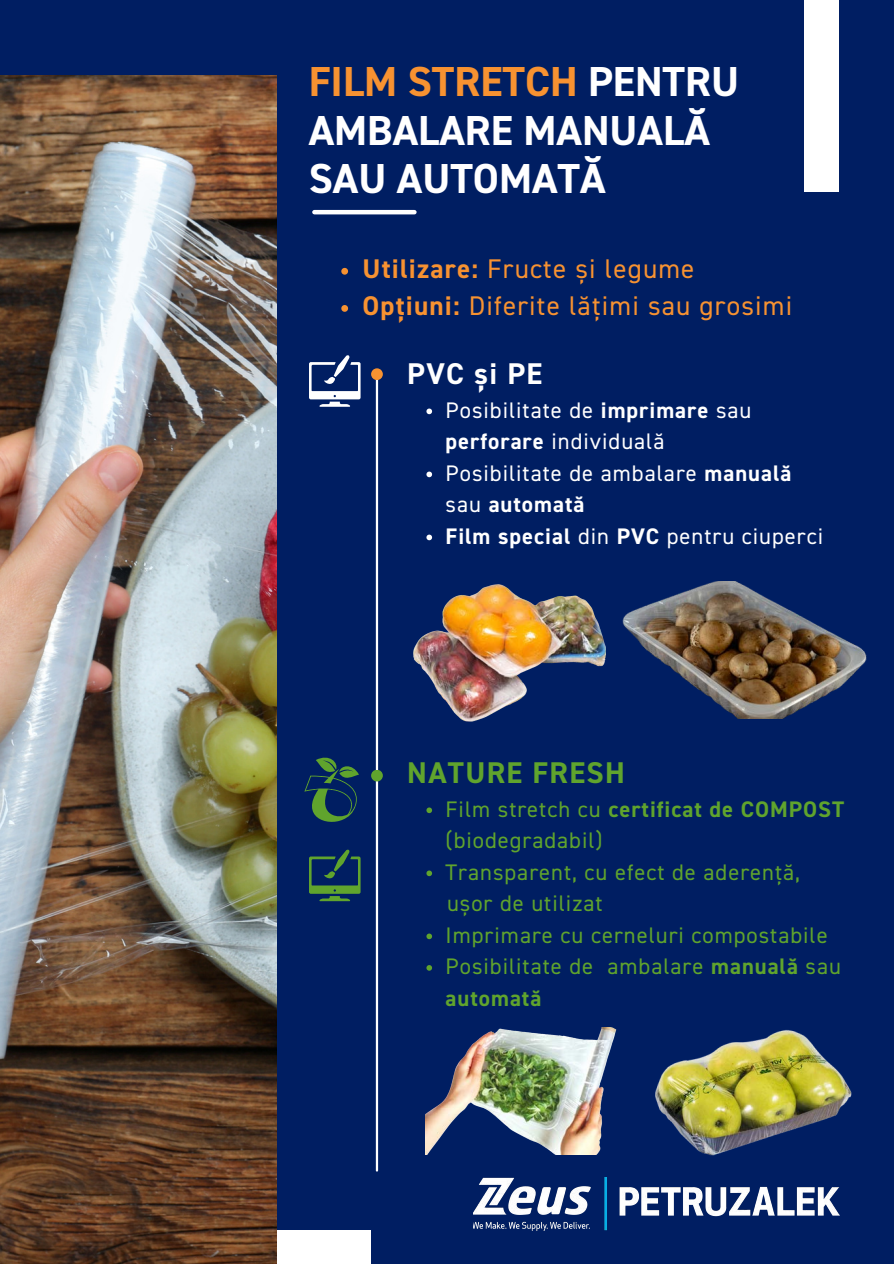
<style>
.page{position:relative;width:894px;height:1264px;background:#fff}
.page>*{position:absolute;margin:0;border:0;box-sizing:border-box;transform-origin:0 0}
.t1{font:700 42px/48.3px "DIN2014";color:#fff}
.t2{font:700 30px "DIN2014";letter-spacing:.045em;color:#60a42d}
.t3{font:700 30px "DIN2014";letter-spacing:.045em;color:#fff}
.t4{font:27px "DIN2014";letter-spacing:.045em;color:#f79231}
.t5{font:22.5px/31.5px "DIN2014";letter-spacing:.045em;color:#60a42d}
.t6{font:22.5px/31.5px "DIN2014";letter-spacing:.045em;color:#fff}
.s1{color:#f79231}
.s2{font-weight:700}
</style>
<div class="page">
<div style="left:0;top:0;width:893px;height:1263px;background:#001e62"></div>
<hr style="left:314px;top:210px;width:100px;height:4px;background:#fff">
<hr style="left:376px;top:375px;width:2px;height:795px;background:#fff">
<div style="left:371px;top:368px;width:12px;height:12px;background:#f79231;border-radius:50%"></div>
<div style="left:371px;top:769px;width:12px;height:12px;background:#60a42d;border-radius:50%"></div>
<div style="left:803px;top:0;width:35px;height:192px;background:#fff"></div>
<div style="left:33px;top:1230px;width:337px;height:33px;background:#fff"></div>
<img style="left:0;top:76px;width:276px;height:1186px">
<svg style="left:304px;top:757px;width:55px;height:65px"></svg>
<img style="left:413px;top:584px;width:190px;height:138px">
<svg style="left:309px;top:355px;width:51px;height:52px"></svg>
<svg style="left:309px;top:849px;width:51px;height:52px"></svg>
<img style="left:603px;top:582px;width:264px;height:136px">
<img style="left:425px;top:1027px;width:191px;height:127px">
<img style="left:655px;top:1030px;width:197px;height:126px">
<svg style="left:426px;top:408px;width:6px;height:6px"></svg>
<svg style="left:426px;top:471px;width:6px;height:6px"></svg>
<svg style="left:426px;top:534px;width:6px;height:6px"></svg>
<svg style="left:426px;top:807px;width:6px;height:6px"></svg>
<svg style="left:426px;top:870px;width:6px;height:6px"></svg>
<svg style="left:426px;top:933px;width:6px;height:6px"></svg>
<svg style="left:426px;top:965px;width:6px;height:5px"></svg>
<svg style="left:341px;top:268px;width:7px;height:7px"></svg>
<svg style="left:341px;top:305px;width:7px;height:7px"></svg>
<img style="left:473px;top:1177px;width:365px;height:53px">
<p class="t1" style="left:308px;top:60px;width:432px"><span class="s1">FILM STRETCH</span> PENTRU<br>AMBALARE MANUALĂ<br>SAU AUTOMATĂ</p>
<p class="t4" style="left:362px;top:257px;width:333px"><span class="s2">Utilizare:</span> Fructe și legume</p>
<p class="t4" style="left:362px;top:294px;width:431px"><span class="s2">Opțiuni:</span> Diferite lățimi sau grosimi</p>
<h3 class="t3" style="left:407px;top:360px;width:136px">PVC și PE</h3>
<p class="t6" style="left:445px;top:395px;width:307px">Posibilitate de <span class="s2">imprimare</span> sau <span class="s2">perforare</span> individuală</p>
<p class="t6" style="left:445px;top:458px;width:347px">Posibilitate de ambalare <span class="s2">manuală </span>sau <span class="s2">automată</span></p>
<p class="t6" style="left:445px;top:521px;width:379px"><span class="s2">Film special</span> din <span class="s2">PVC</span> pentru ciuperci</p>
<p class="t2" style="left:407px;top:759px;width:219px">NATURE FRESH</p>
<p class="t5" style="left:445px;top:794px;width:400px">Film stretch cu <span class="s2">certificat de COMPOST </span>(biodegradabil)</p>
<p class="t5" style="left:445px;top:857px;width:356px">Transparent, cu efect de aderență,</p>
<h2 class="t5" style="left:447px;top:889px;width:157px">ușor de utilizat</h2>
<p class="t5" style="left:445px;top:920px;width:383px">Imprimare cu cerneluri compostabile</p>
<p class="t5" style="left:445px;top:952px;width:397px">Posibilitate de ambalare <span class="s2">manuală</span> sau <span class="s2">automată</span></p>
</div>
